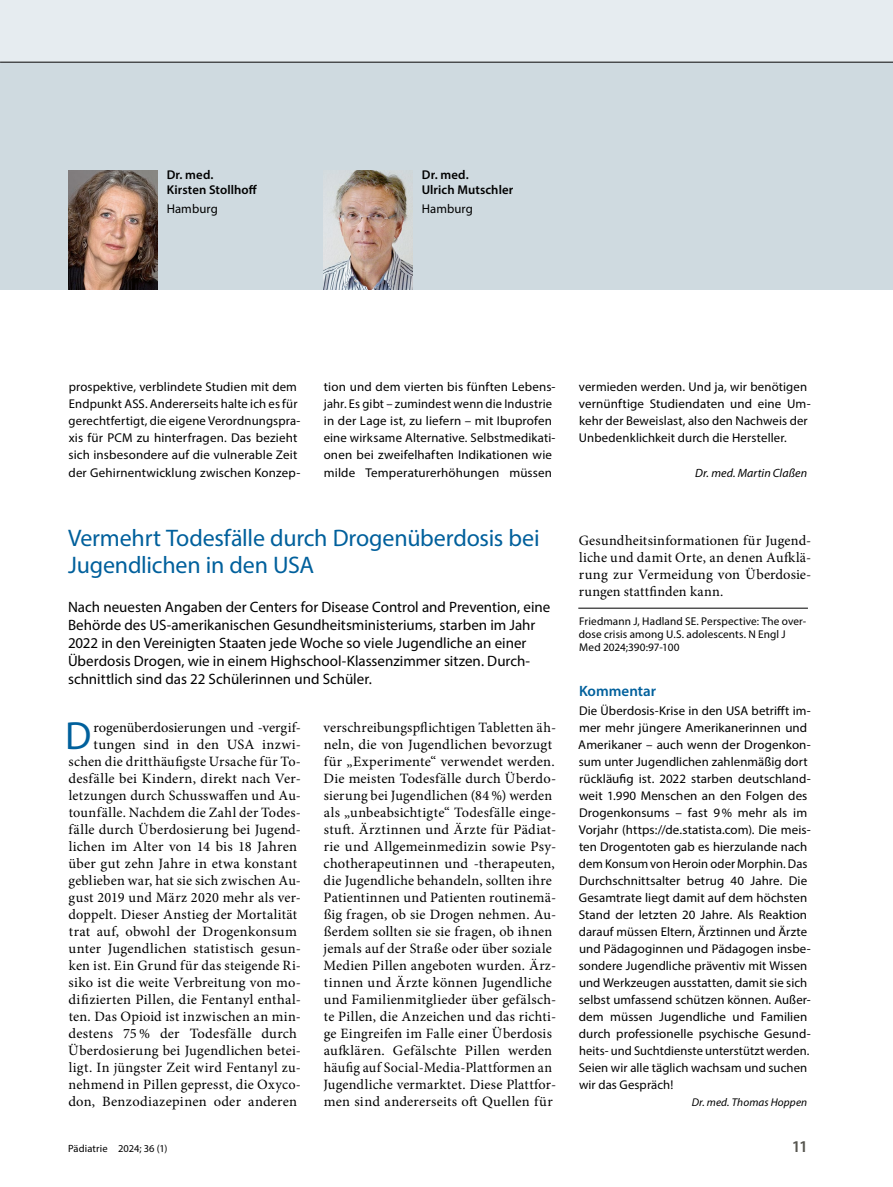
<style>
.page{position:relative;width:893px;height:1187px;background:#fff}
.page>*{position:absolute;margin:0;border:0;box-sizing:border-box;transform-origin:0 0}
.Para_Initial_2{font:39.45px "Myriad Pro";color:#00609c}
.Title_2{font:24px/27px "Myriad Pro";letter-spacing:-.01em;color:#00609c}
.t1{font:600 16.5px "Myriad Pro";color:#56554f}
.Trailer_2{font:15px/18px "Myriad Pro";color:#000}
.SectionHeading_1_x{font:600 15px "Myriad Pro";color:#00609c}
.Para_Initial_2-2{font:14.25px/17px "Minion Pro";letter-spacing:.015em;color:#000;text-align:right}
.Para_Meldung{font:12.75px/17px "Myriad Pro";letter-spacing:.01em;color:#000}
.Author_x{font:600 12.75px/15px "Myriad Pro";letter-spacing:.01em;color:#000}
.Para_Box_Author_Appendix{font:12.75px "Myriad Pro";letter-spacing:.005em;color:#000}
.Para_Meldung-2{font:italic 12px "Myriad Pro";letter-spacing:.01em;color:#000}
.Source_x{font:11.25px/12.8px "Myriad Pro";letter-spacing:.01em;color:#000}
.Para_Meldung-3{font:italic 11.25px "Myriad Pro";letter-spacing:.01em;color:#000}
.t2{font:10.5px "Myriad Pro";letter-spacing:.01em;color:#000}
</style>
<div class="page">
<div style="left:0;top:0;width:893px;height:289px;background:#cfdae0"></div>
<div style="left:0;top:0;width:893px;height:62px;background:#e6ecf0"></div>
<img style="left:68px;top:170px;width:89px;height:119px">
<img style="left:323px;top:170px;width:89px;height:119px">
<hr style="left:578px;top:608px;width:230px;height:1px;background:#000">
<hr style="left:0;top:62px;width:893px;height:1px;background:#000">
<p class="Author_x" style="left:167px;top:167px;width:92px">Dr. med.<br>Kirsten Stollhoff</p>
<p class="Para_Box_Author_Appendix" style="left:167px;top:201px;width:53px">Hamburg</p>
<p class="Author_x" style="left:422px;top:167px;width:93px">Dr. med.<br>Ulrich Mutschler</p>
<p class="Para_Box_Author_Appendix" style="left:422px;top:201px;width:53px">Hamburg</p>
<p class="Para_Meldung" style="left:69px;top:378px;width:233px">prospektive, verblindete Studien mit dem Endpunkt ASS. Andererseits halte ich es für gerechtfertigt, die eigene Verordnungspra&shy;xis für PCM zu hinterfragen. Das bezieht sich insbesondere auf die vulnerable Zeit der Gehirnentwicklung zwischen Konzep-</p>
<p class="Para_Meldung" style="left:324px;top:378px;width:233px">tion und dem vierten bis fünften Lebens&shy;jahr. Es gibt – zumindest wenn die Industrie in der Lage ist, zu liefern – mit Ibuprofen eine wirksame Alternative. Selbstmedikati&shy;onen bei zweifelhaften Indikationen wie milde Temperaturerhöhungen müssen</p>
<p class="Para_Meldung" style="left:579px;top:378px;width:233px">vermieden werden. Und ja, wir benötigen vernünftige Studiendaten und eine Um&shy;kehr der Beweislast, also den Nachweis der Unbedenklichkeit durch die Hersteller.</p>
<p class="Para_Meldung-2" style="left:695px;top:465px;width:113px">Dr. med. Martin Claßen</p>
<p class="Title_2" style="left:68px;top:523px;width:473px">Vermehrt Todesfälle durch Drogenüberdosis bei<br>Jugendlichen in den USA</p>
<p class="Trailer_2" style="left:68px;top:597px;width:484px">Nach neuesten Angaben der Centers for Disease Control and Prevention, eine Behörde des US-amerikanischen Gesundheitsministeriums, starben im Jahr 2022 in den Vereinigten Staaten jede Woche so viele Jugendliche an einer Überdosis Drogen, wie in einem Highschool-Klassenzimmer sitzen. Durch&shy;schnittlich sind das 22 Schülerinnen und Schüler.</p>
<p class="Para_Initial_2" style="left:65px;top:711px;width:28px">D</p>
<p class="Para_Initial_2-2" style="left:68px;top:718px;width:234px">rogenüberdosierungen und -vergif&shy;tungen sind in den USA inzwi&shy;schen die dritthäufigste Ursache für To&shy;desfälle bei Kindern, direkt nach Ver&shy;letzungen durch Schusswaffen und Au&shy;tounfälle. Nachdem die Zahl der Todes&shy;fälle durch Überdosierung bei Jugend&shy;lichen im Alter von 14 bis 18 Jahren über gut zehn Jahre in etwa konstant geblieben war, hat sie sich zwischen Au&shy;gust 2019 und März 2020 mehr als ver&shy;doppelt. Dieser Anstieg der Mortalität trat auf, obwohl der Drogenkonsum unter Jugendlichen statistisch gesun&shy;ken ist. Ein Grund für das steigende Ri&shy;siko ist die weite Verbreitung von mo&shy;difizierten Pillen, die Fentanyl enthal&shy;ten. Das Opioid ist inzwischen an min&shy;destens 75% der Todesfälle durch Überdosierung bei Jugendlichen betei&shy;ligt. In jüngster Zeit wird Fentanyl zu&shy;nehmend in Pillen gepresst, die Oxyco&shy;don, Benzodiazepinen oder anderen</p>
<p class="Para_Initial_2-2" style="left:323px;top:718px;width:234px;text-align:left">verschreibungspflichtigen Tabletten äh&shy;neln, die von Jugendlichen bevorzugt für „Experimente“ verwendet werden.<br>Die meisten Todesfälle durch Überdo&shy;sierung bei Jugendlichen (84%) werden als „unbeabsichtigte“ Todesfälle einge&shy;stuft. Ärztinnen und Ärzte für Pädiat&shy;rie und Allgemeinmedizin sowie Psy&shy;chotherapeutinnen und -therapeuten, die Jugendliche behandeln, sollten ihre Patientinnen und Patienten routinemä&shy;ßig fragen, ob sie Drogen nehmen. Au&shy;ßerdem sollten sie sie fragen, ob ihnen jemals auf der Straße oder über soziale Medien Pillen angeboten wurden. Ärz&shy;tinnen und Ärzte können Jugendliche und Familienmitglieder über gefälsch&shy;te Pillen, die Anzeichen und das richti&shy;ge Eingreifen im Falle einer Überdosis aufklären. Gefälschte Pillen werden häufig auf Social-Media-Plattformen an Jugendliche vermarktet. Diese Plattfor&shy;men sind andererseits oft Quellen für</p>
<p class="Para_Initial_2-2" style="left:579px;top:531px;width:234px;text-align:justify">Gesundheitsinformationen für Jugend&shy;liche und damit Orte, an denen Aufklä&shy;rung zur Vermeidung von Überdosie&shy;rungen stattfinden kann.</p>
<p class="Source_x" style="left:579px;top:615px;width:229px">Friedmann J, Hadland SE. Perspective: The over&shy;dose crisis among U.S. adolescents. N Engl J<br>Med 2024;390:97-100</p>
<p class="SectionHeading_1_x" style="left:579px;top:681px;width:79px">Kommentar</p>
<p class="Para_Meldung" style="left:578px;top:701px;width:234px">Die Überdosis-Krise in den USA betrifft im&shy;mer mehr jüngere Amerikanerinnen und Amerikaner – auch wenn der Drogenkon&shy;sum unter Jugendlichen zahlenmäßig dort rückläufig ist. 2022 starben deutschland&shy;weit 1.990 Menschen an den Folgen des Drogenkonsums – fast 9% mehr als im Vorjahr (https://de.statista.com). Die meis&shy;ten Drogentoten gab es hierzulande nach dem Konsum von Heroin oder Morphin. Das Durchschnittsalter betrug 40 Jahre. Die Gesamtrate liegt damit auf dem höchsten Stand der letzten 20 Jahre. Als Reaktion darauf müssen Eltern, Ärztinnen und Ärzte und Pädagoginnen und Pädagogen insbe&shy;sondere Jugendliche präventiv mit Wissen und Werkzeugen ausstatten, damit sie sich selbst umfassend schützen können. Außer&shy;dem müssen Jugendliche und Familien durch professionelle psychische Gesund&shy;heits- und Suchtdienste unterstützt werden.<br>Seien wir alle täglich wachsam und suchen wir das Gespräch!</p>
<p class="Para_Meldung-3" style="left:692px;top:1095px;width:117px">Dr. med. Thomas Hoppen</p>
<p class="t2" style="left:68px;top:1141px;width:101px">Pädiatrie 2024; 36 (1)</p>
<p class="t1" style="left:792px;top:1135px;width:18px">11</p>
</div>
